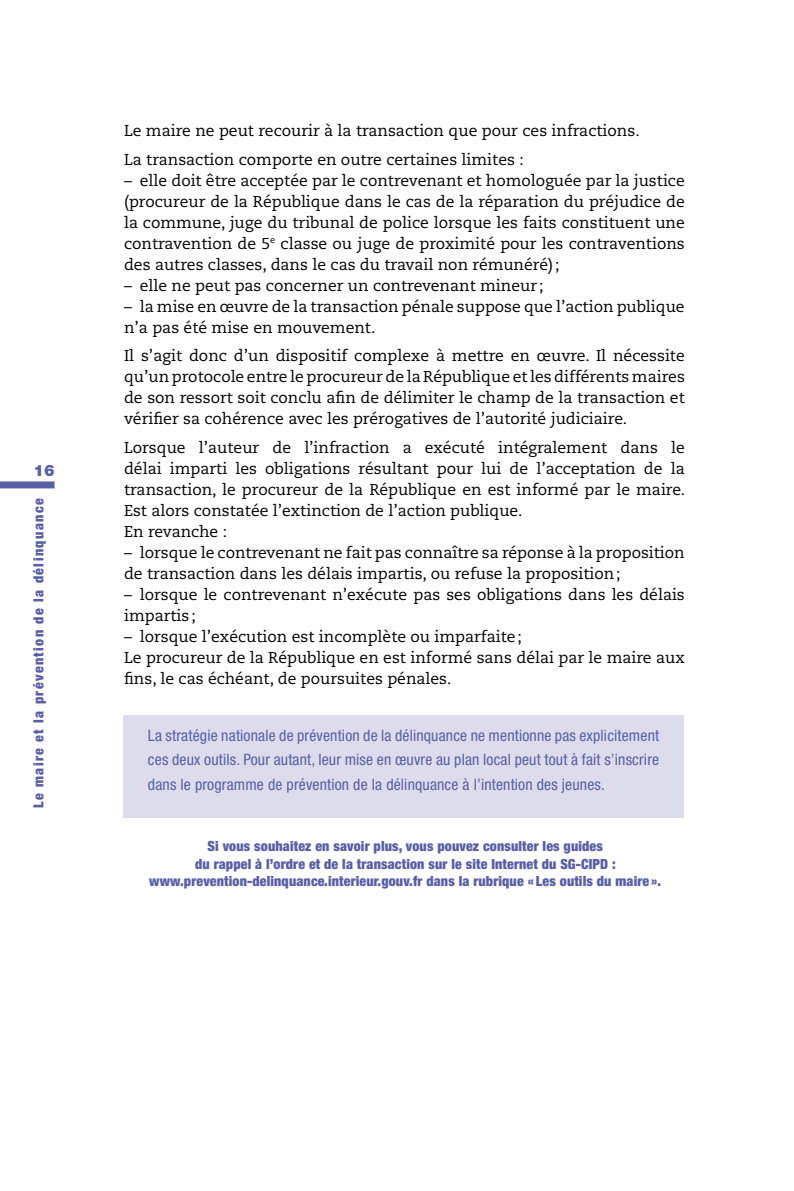
<style>
.page{position:relative;width:794px;height:1191px;background:#fff}
.page>*{position:absolute;margin:0;border:0;box-sizing:border-box;transform-origin:0 0}
.t1{font:15.75px/21px "Caecilia LT Std";color:#000}
.t2{font:condensed 15.75px/24.5px "Helvetica Neue LT Std";letter-spacing:.01em;color:#595fa5;text-align:justify}
.t3{font:900 15.75px "Helvetica Neue LT Std";color:#595fa5}
.t4{font:900 condensed 14px/17.5px "Helvetica Neue LT Std";letter-spacing:.01em;color:#595fa5;text-align:center}
.t5{font:900 condensed 14px "Helvetica Neue LT Std";letter-spacing:.1em;color:#595fa5}
</style>
<div class="page">
<div style="left:0;top:481px;width:55px;height:7px;background:#595fa5"></div>
<div style="left:123px;top:714px;width:561px;height:103px;background:#dddced"></div>
<p class="t3" style="left:33px;top:461px;width:23px">16</p>
<p class="t5" style="left:30px;top:808px;width:311px;rotate:-90deg">Le maire et la prévention de la délinquance</p>
<p class="t1" style="left:124px;top:117px;width:517px;line-height:28.5px">Le maire ne peut recourir à la transaction que pour ces infractions.<br>La transaction comporte en outre certaines limites :</p>
<p class="t1" style="left:124px;top:170px;width:562px;text-align:justify">– elle doit être acceptée par le contrevenant et homologuée par la justice (procureur de la République dans le cas de la réparation du préjudice de la commune, juge du tribunal de police lorsque les faits constituent une contravention de 5<sup>e</sup> classe ou juge de proximité pour les contraventions des autres classes, dans le cas du travail non rémunéré);</p>
<p class="t1" style="left:124px;top:275px;width:421px">– elle ne peut pas concerner un contrevenant mineur ;</p>
<p class="t1" style="left:124px;top:296px;width:562px">– la mise en œuvre de la transaction pénale suppose que l’action publique n’a pas été mise en mouvement.</p>
<p class="t1" style="left:124px;top:345px;width:562px;text-align:justify">Il s’agit donc d’un dispositif complexe à mettre en œuvre. Il nécessite qu’un protocole entre le procureur de la République et les différents maires de son ressort soit conclu afin de délimiter le champ de la transaction et vérifier sa cohérence avec les prérogatives de l’autorité judiciaire.</p>
<p class="t1" style="left:124px;top:437px;width:563px">Lorsque l’auteur de l’infraction a exécuté intégralement dans le délai imparti les obligations résultant pour lui de l’acceptation de la transaction, le procureur de la République en est informé par le maire.<br>Est alors constatée l’extinction de l’action publique.<br>En revanche :</p>
<p class="t1" style="left:124px;top:542px;width:562px">– lorsque le contrevenant ne fait pas connaître sa réponse à la proposition de transaction dans les délais impartis, ou refuse la proposition;</p>
<p class="t1" style="left:124px;top:584px;width:562px">– lorsque le contrevenant n’exécute pas ses obligations dans les délais impartis;</p>
<p class="t1" style="left:124px;top:626px;width:562px">– lorsque l’exécution est incomplète ou imparfaite;<br>Le procureur de la République en est informé sans délai par le maire aux fins, le cas échéant, de poursuites pénales.</p>
<p class="t2" style="left:148px;top:723px;width:513px">La stratégie nationale de prévention de la délinquance ne mentionne pas explicitement ces deux outils. Pour autant, leur mise en œuvre au plan local peut tout à fait s’inscrire dans le programme de prévention de la délinquance à l’intention des jeunes.</p>
<p class="t4" style="left:149px;top:837px;width:513px">Si vous souhaitez en savoir plus, vous pouvez consulter les guides<br>du rappel à l’ordre et de la transaction sur le site Internet du SG-CIPD : www.prevention-delinquance.interieur.gouv.fr dans la rubrique « Les outils du maire ».</p>
</div>
